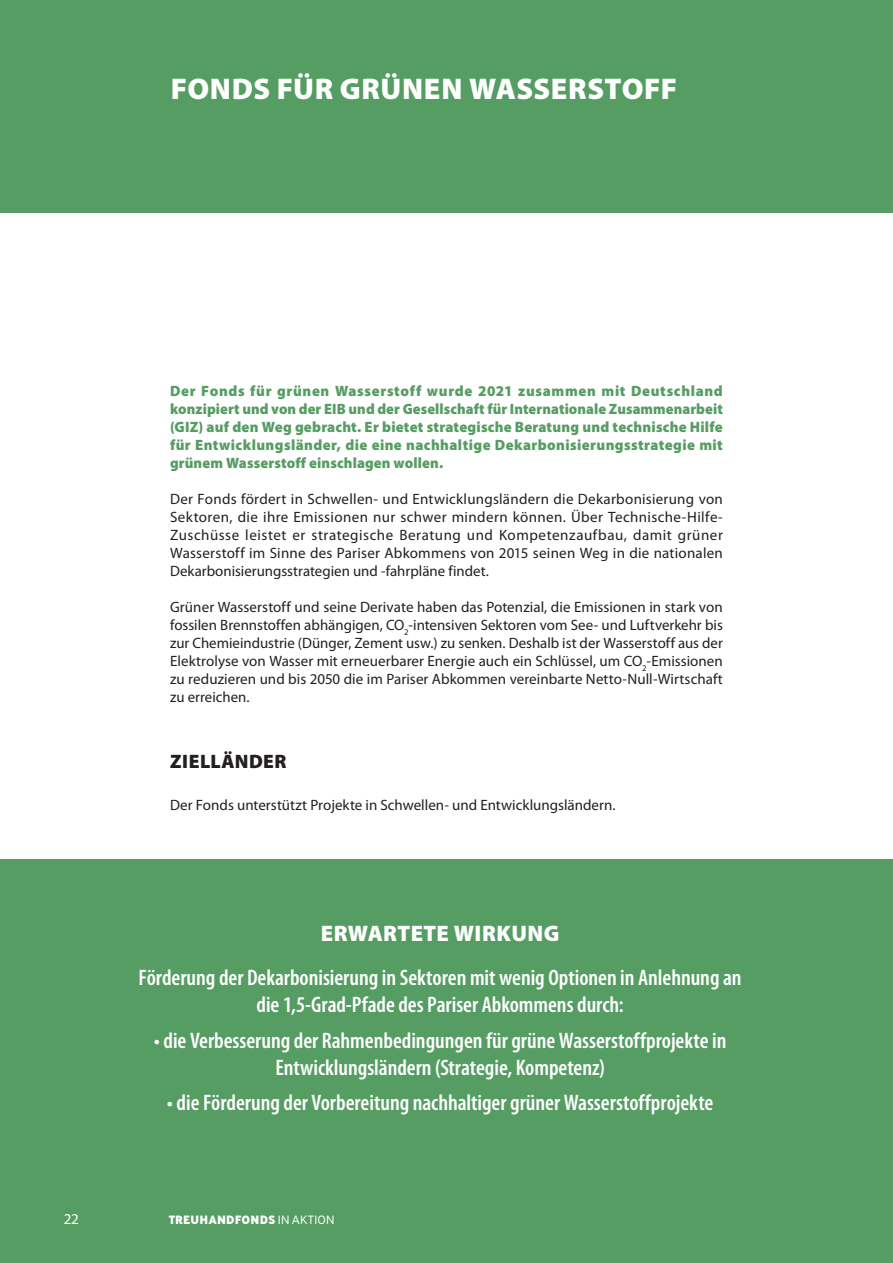
<style>
.page{position:relative;width:893px;height:1263px;background:#fff}
.page>*{position:absolute;margin:0;border:0;box-sizing:border-box;transform-origin:0 0}
.TITRE_CHAPITRE{font:900 30px "Myriad Pro";letter-spacing:.02em;color:#fff}
.TEXT_BUBBLES{font:600 condensed 22.5px/27px "Myriad Pro";color:#fff;text-align:center}
.TITRE_BUBBLES{font:900 22.5px "Myriad Pro";letter-spacing:.015em;color:#fff}
.SOUS_TITRES{font:900 19.5px "Myriad Pro";letter-spacing:.025em;color:#231f20}
.TEXTE{font:15px/18px "Myriad Pro";color:#231f20;text-align:justify}
._02-INTRODUCTION_CHA{font:900 15px/18px "Myriad Pro";letter-spacing:.01em;color:#559d62;text-align:justify}
.t1{font:15px "Myriad Pro";color:#fff}
.t2{font:800 12px "Ministry";letter-spacing:.01em;color:#fff}
.s1{font-weight:300}
</style>
<div class="page">
<hr style="left:892px;top:510px;width:1px;height:753px;background:#c7c8ca">
<div style="left:0;top:0;width:893px;height:213px;background:#559d62"></div>
<div style="left:0;top:859px;width:893px;height:404px;background:#559d62"></div>
<p class="TITRE_CHAPITRE" style="left:171px;top:71px;width:508px">FONDS FÜR GRÜNEN WASSERSTOFF</p>
<p class="_02-INTRODUCTION_CHA" style="left:170px;top:382px;width:554px">Der Fonds für grünen Wasserstoff wurde 2021 zusammen mit Deutschland konzipiert und von der EIB und der Gesellschaft für Internationale Zusammenarbeit (GIZ) auf den Weg gebracht. Er bietet strategische Beratung und technische Hilfe für Entwicklungsländer, die eine nachhaltige Dekarbonisierungsstrategie mit grünem Wasserstoff einschlagen wollen.</p>
<p class="TEXTE" style="left:170px;top:490px;width:554px">Der Fonds fördert in Schwellen- und Entwicklungsländern die Dekarbonisierung von Sektoren, die ihre Emissionen nur schwer mindern können. Über Technische-Hilfe-Zuschüsse leistet er strategische Beratung und Kompetenzaufbau, damit grüner Wasserstoff im Sinne des Pariser Abkommens von 2015 seinen Weg in die nationalen Dekarbonisierungsstrategien und -fahrpläne findet.</p>
<p class="TEXTE" style="left:170px;top:598px;width:554px">Grüner Wasserstoff und seine Derivate haben das Potenzial, die Emissionen in stark von fossilen Brennstoffen abhängigen, CO<sub>2</sub>-intensiven Sektoren vom See- und Luftverkehr bis zur Chemieindustrie (Dünger, Zement usw.) zu senken. Deshalb ist der Wasserstoff aus der Elektrolyse von Wasser mit erneuerbarer Energie auch ein Schlüssel, um CO<sub>2</sub>-Emissionen zu reduzieren und bis 2050 die im Pariser Abkommen vereinbarte Netto-Null-Wirtschaft zu erreichen.</p>
<p class="SOUS_TITRES" style="left:170px;top:750px;width:118px">ZIELLÄNDER</p>
<p class="TEXTE" style="left:170px;top:796px;width:447px">Der Fonds unterstützt Projekte in Schwellen- und Entwicklungsländern.</p>
<p class="TITRE_BUBBLES" style="left:321px;top:921px;width:240px">ERWARTETE WIRKUNG</p>
<p class="TEXT_BUBBLES" style="left:139px;top:965px;width:605px">Förderung der Dekarbonisierung in Sektoren mit wenig Optionen in Anlehnung an die 1,5-Grad-Pfade des Pariser Abkommens durch:</p>
<p class="TEXT_BUBBLES" style="left:154px;top:1027px;width:574px">• die Verbesserung der Rahmenbedingungen für grüne Wasserstoffprojekte in<br>Entwicklungsländern (Strategie, Kompetenz)</p>
<p class="TEXT_BUBBLES" style="left:167px;top:1090px;width:548px">• die Förderung der Vorbereitung nachhaltiger grüner Wasserstoffprojekte</p>
<p class="t1" style="left:64px;top:1211px;width:17px">22</p>
<p class="t2" style="left:169px;top:1212px;width:167px">TREUHANDFONDS <span class="s1">IN AKTION</span></p>
</div>
